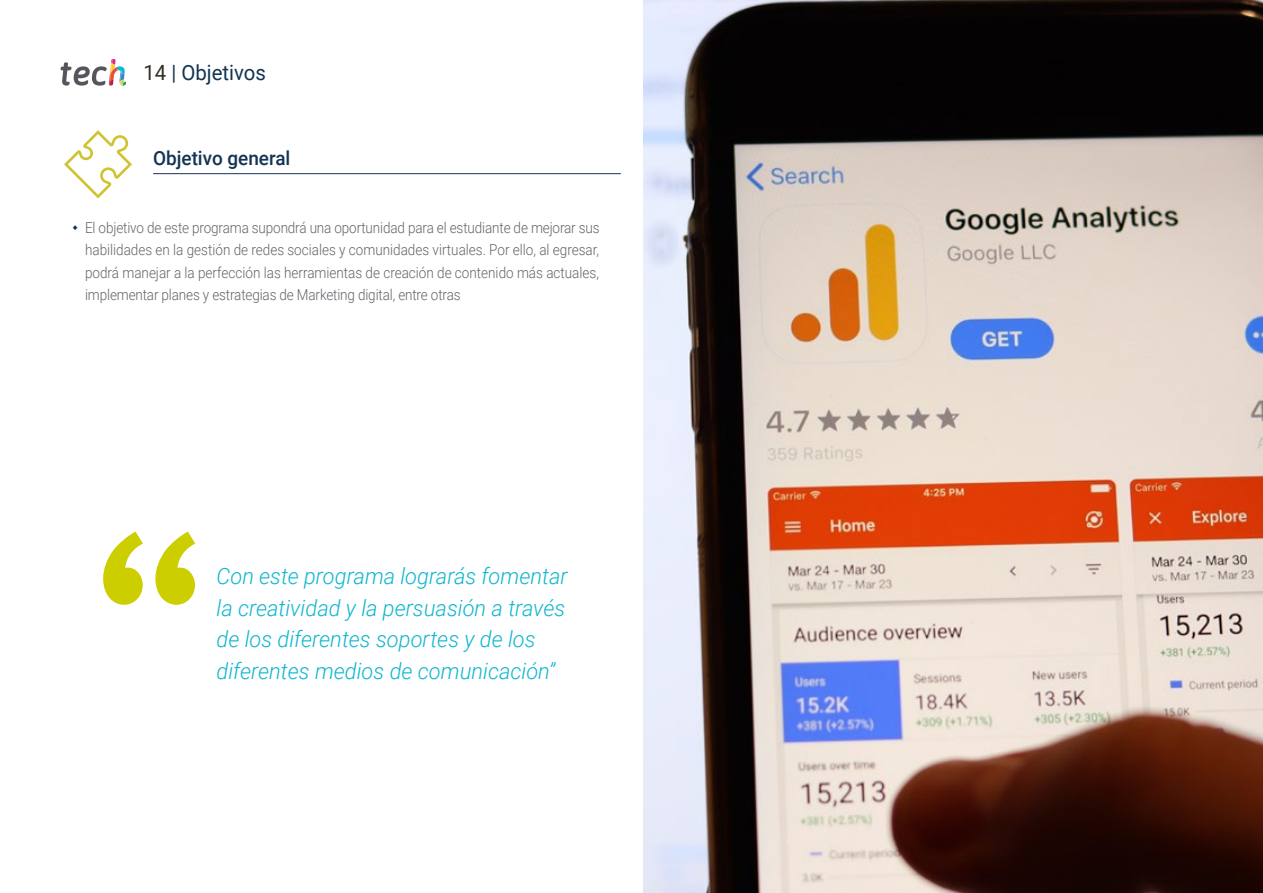
<style>
.page{position:relative;width:1263px;height:893px;background:#fff}
.page>*{position:absolute;margin:0;border:0;box-sizing:border-box;transform-origin:0 0}
.t1{font:italic 300 22.5px/31.5px "Roboto";color:#0fb6cf}
.t2{font:21px "Roboto";color:#123352}
.t3{font:500 19.5px "Roboto";color:#123352}
.t4{font:300 15px/22.5px "Roboto";letter-spacing:-.01em;color:#61646a;text-align:justify;scale:.9 1}
.s1{color:#312e20}
</style>
<div class="page">
<svg style="left:61px;top:59px;width:65px;height:27px"></svg>
<hr style="left:153px;top:173px;width:468px;height:1px;background:#17355b">
<svg style="left:64px;top:130px;width:68px;height:68px"></svg>
<img style="left:643px;top:0;width:620px;height:893px">
<svg style="left:103px;top:531px;width:92px;height:74px"></svg>
<h2 class="t2" style="left:144px;top:57px;width:124px"><span class="s1">14</span> | Objetivos</h2>
<h3 class="t3" style="left:153px;top:145px;width:139px">Objetivo general</h3>
<p class="t4" style="left:85px;top:216px;width:573px">El objetivo de este programa supondrá una oportunidad para el estudiante de mejorar sus habilidades en la gestión de redes sociales y comunidades virtuales. Por ello, al egresar, podrá manejar a la perfección las herramientas de creación de contenido más actuales, implementar planes y estrategias de Marketing digital, entre otras</p>
<h1 class="t1" style="left:216px;top:559px;width:353px">Con este programa lograrás fomentar la creatividad y la persuasión a través de los diferentes soportes y de los diferentes medios de comunicación”</h1>
</div>
